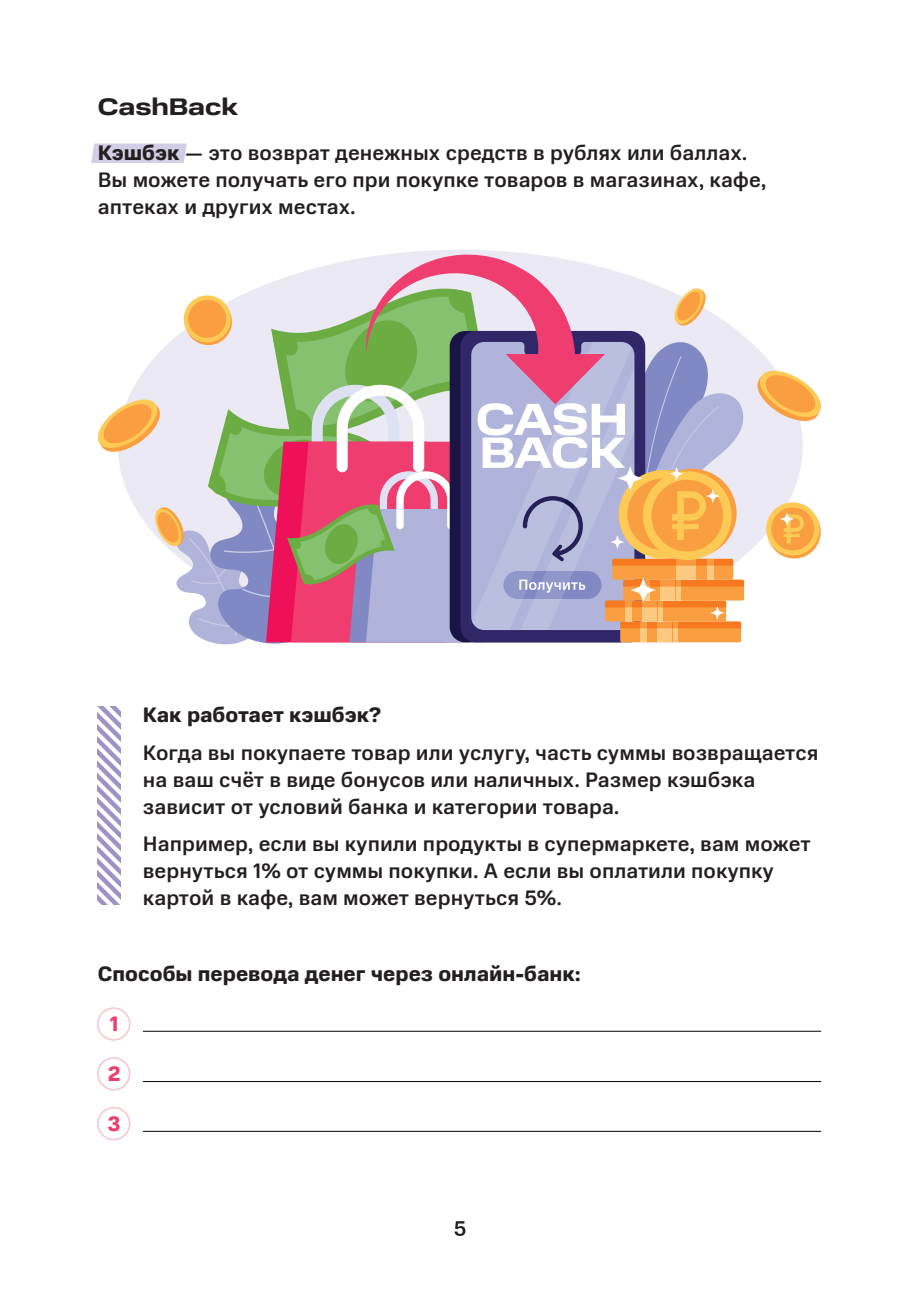
<style>
.page{position:relative;width:919px;height:1289px;background:#fff}
.page>*{position:absolute;margin:0;border:0;box-sizing:border-box;transform-origin:0 0}
.t1{font:700 24px "MTS Wide";color:#231f20}
.t2{font:500 21px/27px "MTS Sans";color:#231f20}
.t3{font:700 21px "MTS Sans";color:#231f20}
.t4{font:700 21px "MTS Sans";color:#ef3d6f}
.s1{font-weight:700}
</style>
<div class="page">
<svg style="left:454px;top:1221px;width:11px;height:14px"></svg>
<svg style="left:91px;top:143px;width:96px;height:20px;background:#d3d1e7"></svg>
<div style="left:118px;top:250px;width:684px;height:392px;background:#ebeaf4;border-radius:50%"></div>
<svg style="left:757px;top:368px;width:65px;height:56px"></svg>
<svg style="left:762px;top:499px;width:59px;height:60px"></svg>
<svg style="left:97px;top:254px;width:647px;height:391px"></svg>
<svg style="left:98px;top:706px;width:23px;height:198px"></svg>
<hr style="left:143px;top:1030px;width:678px;height:1px;background:#000001">
<div style="left:97px;top:1007px;width:33px;height:33px;border:2px solid #f3c5cc;border-radius:50%"></div>
<hr style="left:143px;top:1081px;width:678px;height:1px;background:#000001">
<div style="left:97px;top:1057px;width:33px;height:33px;border:2px solid #f3c5cc;border-radius:50%"></div>
<hr style="left:143px;top:1130px;width:678px;height:1px;background:#000001">
<div style="left:97px;top:1106px;width:33px;height:34px;border:2px solid #f3c5cc;border-radius:50%"></div>
<p class="t1" style="left:98px;top:93px;width:142px">CashBack</p>
<p class="t2" style="left:98px;top:139px;width:670px"><span class="s1">Кэшбэк</span> — это возврат денежных средств в рублях или баллах.<br>Вы можете получать его при покупке товаров в магазинах, кафе, аптеках и других местах.</p>
<p class="t3" style="left:143px;top:702px;width:240px">Как работает кэшбэк?</p>
<p class="t2" style="left:143px;top:738px;width:677px">Когда вы покупаете товар или услугу, часть суммы возвращается на ваш счёт в виде бонусов или наличных. Размер кэшбэка зависит от условий банка и категории товара.</p>
<p class="t2" style="left:143px;top:830px;width:669px">Например, если вы купили продукты в супермаркете, вам может вернуться 1% от суммы покупки. А если вы оплатили покупку картой в кафе, вам может вернуться 5%.</p>
<p class="t3" style="left:98px;top:961px;width:484px">Способы перевода денег через онлайн-банк:</p>
<p class="t4" style="left:110px;top:1011px;width:10px">1</p>
<p class="t4" style="left:108px;top:1061px;width:14px">2</p>
<p class="t4" style="left:107px;top:1111px;width:15px">3</p>
</div>
